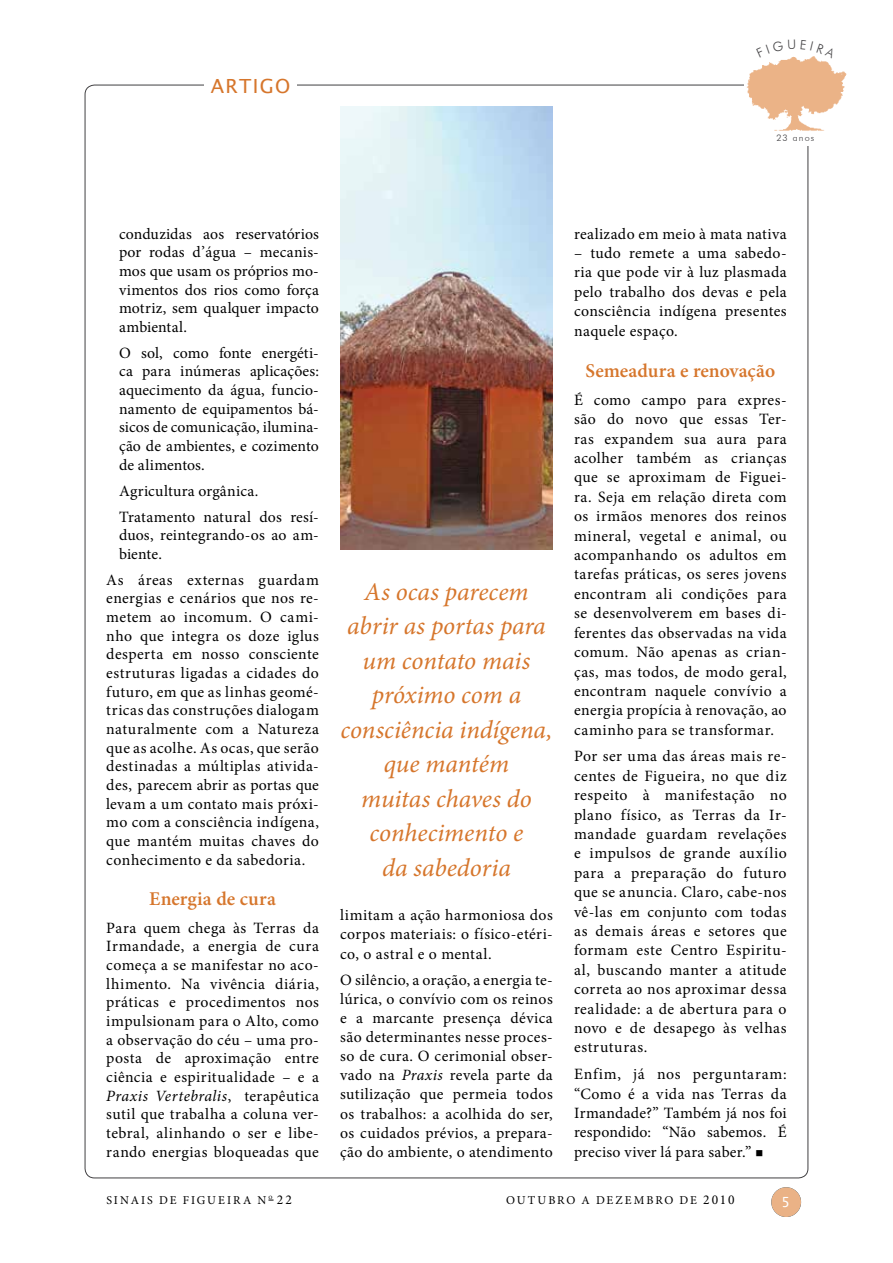
<style>
.page{position:relative;width:893px;height:1263px;background:#fff}
.page>*{position:absolute;margin:0;border:0;box-sizing:border-box;transform-origin:0 0}
.t1{font:italic 25.5px/34.5px "Minion Pro";letter-spacing:-.005em;color:#d6762c;text-align:center}
.t2{font:600 19.5px "Minion Pro";color:#d6762c}
.t3{font:19.5px "Lucida Sans Unicode";letter-spacing:.075em;color:#d6762c}
.t4{font:15.75px/19.4px "Minion Pro";letter-spacing:.025em;color:#000;text-align:justify}
.t5{font:13.95px "Lucida Sans Unicode";color:#fff}
.t6{font:13.5px "Minion Pro";color:#000}
.t7{font:12px "Minion Pro";letter-spacing:.17em;color:#000}
.t8{font:300 9px "Futura BT";letter-spacing:.125em;color:#464547}
.s1{color:#414042}
.s2{font-style:italic}
.s3{font-size:13.5px}
.s4{font-size:12px}
</style>
<div class="page">
<div style="left:771px;top:1187px;width:30px;height:30px;background:#eab286;border-radius:50%"></div>
<img style="left:746px;top:57px;width:101px;height:74px">
<img style="left:340px;top:106px;width:213px;height:444px">
<svg style="left:756px;top:56px;width:39px;height:2px"></svg>
<svg style="left:801px;top:56px;width:35px;height:2px"></svg>
<p class="t3" style="left:211px;top:70px;width:81px">ARTIGO</p>
<p class="t8" style="left:776px;top:132px;width:39px"><span class="s1">23</span> anos</p>
<p class="t4" style="left:119px;top:224px;width:201px;line-height:18.6px">conduzidas aos reservatórios por rodas d’água – mecanis&shy;mos que usam os próprios mo&shy;vimentos dos rios como força motriz, sem qualquer impacto ambiental.</p>
<p class="t4" style="left:119px;top:343px;width:201px;line-height:18.6px">O sol, como fonte energéti&shy;ca para inúmeras aplicações: aquecimento da água, funcio&shy;namento de equipamentos bá&shy;sicos de comunicação, ilumina&shy;ção de ambientes, e cozimento de alimentos.</p>
<p class="t4" style="left:119px;top:478px;width:201px;line-height:26px">Agricultura orgânica.<br>Tratamento natural dos resí-</p>
<p class="t4" style="left:119px;top:526px;width:201px;line-height:18.6px">duos, reintegrando-os ao am&shy;biente.</p>
<p class="t4" style="left:106px;top:570px;width:214px;line-height:18.6px">As áreas externas guardam energias e cenários que nos re&shy;metem ao incomum. O cami&shy;nho que integra os doze iglus desperta em nosso consciente estruturas ligadas a cidades do futuro, em que as linhas geomé&shy;tricas das construções dialogam naturalmente com a Natureza que as acolhe. As ocas, que serão destinadas a múltiplas ativida&shy;des, parecem abrir as portas que levam a um contato mais próxi&shy;mo com a consciência indígena, que mantém muitas chaves do conhecimento e da sabedoria.</p>
<p class="t2" style="left:149px;top:887px;width:128px">Energia de cura</p>
<p class="t4" style="left:106px;top:918px;width:214px;line-height:18.6px">Para quem chega às Terras da Irmandade, a energia de cura começa a se manifestar no aco&shy;lhimento. Na vivência diária, práticas e procedimentos nos impulsionam para o Alto, como a observação do céu – uma pro&shy;posta de aproximação entre ciência e espiritualidade – e a <span class="s2">Praxis Vertebralis</span>, terapêutica sutil que trabalha a coluna ver&shy;tebral, alinhando o ser e libe&shy;rando energias bloqueadas que</p>
<h1 class="t1" style="left:340px;top:574px;width:214px">As ocas parecem abrir as portas para um contato mais próximo com a consciência indígena, que mantém<br>muitas chaves do conhecimento e<br>da sabedoria</h1>
<p class="t4" style="left:340px;top:906px;width:214px">limitam a ação harmoniosa dos corpos materiais: o físico-etéri&shy;co, o astral e o mental.</p>
<p class="t4" style="left:340px;top:970px;width:214px">O silêncio, a oração, a energia te&shy;lúrica, o convívio com os reinos e a marcante presença dévica são determinantes nesse proces&shy;so de cura. O cerimonial obser&shy;vado na <span class="s2">Praxis</span> revela parte da sutilização que permeia todos os trabalhos: a acolhida do ser, os cuidados prévios, a prepara&shy;ção do ambiente, o atendimento</p>
<p class="t4" style="left:574px;top:224px;width:214px">realizado em meio à mata nativa</p>
<p class="t4" style="left:574px;top:243px;width:214px">– tudo remete a uma sabedo&shy;ria que pode vir à luz plasmada pelo trabalho dos devas e pela consciência indígena presentes naquele espaço.</p>
<p class="t2" style="left:586px;top:359px;width:191px">Semeadura e renovação</p>
<p class="t4" style="left:574px;top:390px;width:214px">É como campo para expres&shy;são do novo que essas Ter&shy;ras expandem sua aura para acolher também as crianças que se aproximam de Figuei&shy;ra. Seja em relação direta com os irmãos menores dos reinos mineral, vegetal e animal, ou acompanhando os adultos em tarefas práticas, os seres jovens encontram ali condições para se desenvolverem em bases di&shy;ferentes das observadas na vida comum. Não apenas as crian&shy;ças, mas todos, de modo geral, encontram naquele convívio a energia propícia à renovação, ao caminho para se transformar.</p>
<p class="t4" style="left:574px;top:747px;width:214px">Por ser uma das áreas mais re&shy;centes de Figueira, no que diz respeito à manifestação no plano físico, as Terras da Ir&shy;mandade guardam revelações e impulsos de grande auxílio para a preparação do futuro que se anuncia. Claro, cabe-nos vê-las em conjunto com todas as demais áreas e setores que formam este Centro Espiritu&shy;al, buscando manter a atitude correta ao nos aproximar dessa realidade: a de abertura para o novo e de desapego às velhas estruturas.</p>
<p class="t4" style="left:574px;top:1064px;width:214px">Enfim, já nos perguntaram: “Como é a vida nas Terras da Irmandade?” Também já nos foi respondido: “Não sabemos. É preciso viver lá para saber.” ■</p>
<p class="t7" style="left:106px;top:1192px;width:187px">Sinais de Figueira N <sup>o</sup> <span class="s3">22</span></p>
<p class="t7" style="left:506px;top:1192px;width:150px">outubro A dEzEMBRO</p>
<p class="t6" style="left:680px;top:1191px;width:56px"><span class="s4">de</span> 2010</p>
<p class="t5" style="left:782px;top:1191px;width:10px">5</p>
</div>
